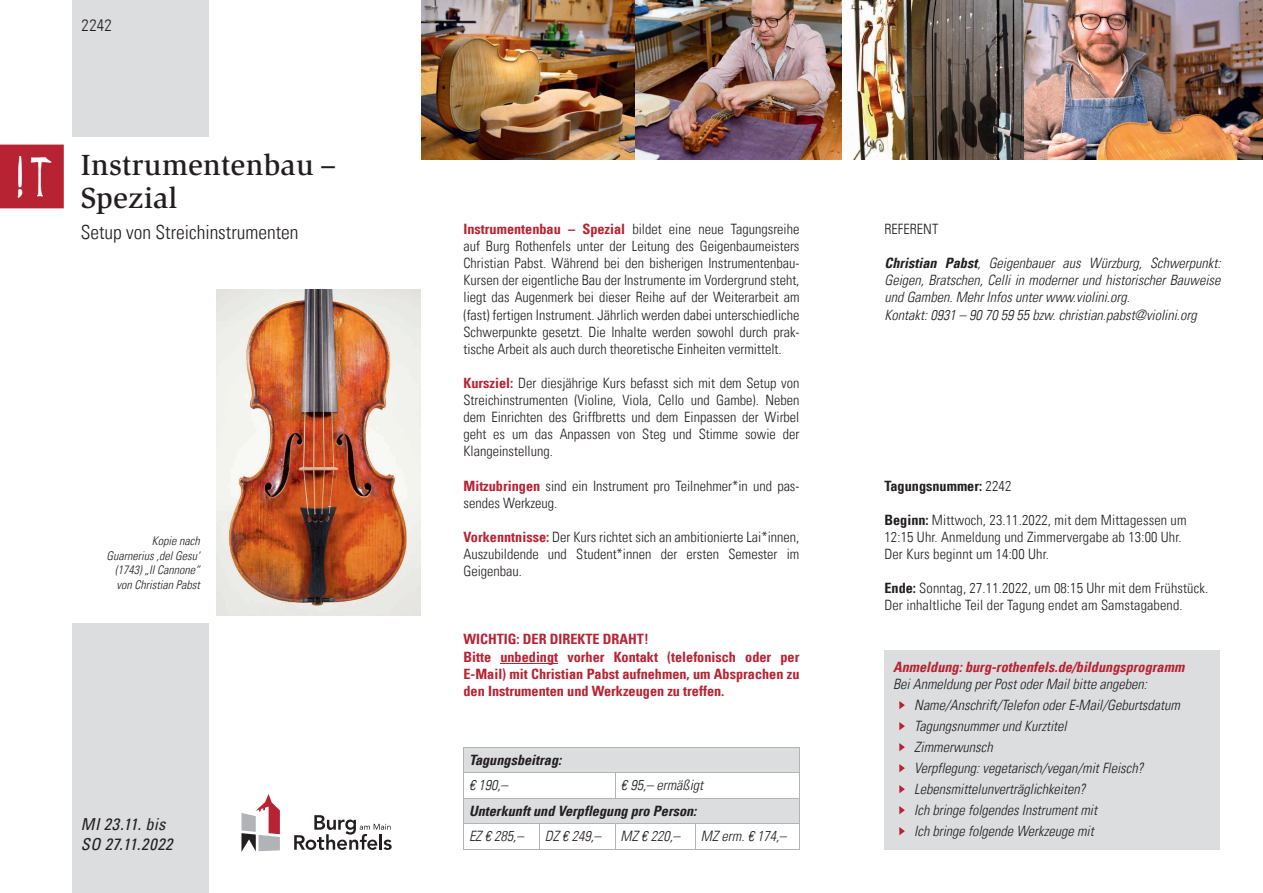
<style>
.page{position:relative;width:1263px;height:893px;background:#fff}
.page>*{position:absolute;margin:0;border:0;box-sizing:border-box;transform-origin:0 0}
.t1{font:500 30px/33px "Slimbach";letter-spacing:.01em;color:#231f20}
.t2{font:300 condensed 19.5px "Univers LT";color:#231f20}
.t3{font:italic condensed 16.5px/19.5px "Univers LT";letter-spacing:.025em;color:#231f20}
.t4{font:300 condensed 16.5px "Univers LT";color:#231f20}
.t5{font:300 condensed 14.25px/17.1px "Univers LT";color:#231f20;text-align:justify}
.t6{font:italic 300 condensed 14.25px/21px "Univers LT";color:#231f20}
.t7{font:700 condensed 14.25px/17.1px "Univers LT";color:#b72332}
.t8{font:italic 700 condensed 14.25px "Univers LT";color:#231f20}
.t9{font:italic 700 condensed 14.25px "Univers LT";color:#b72332}
.t10{font:700 condensed 14.25px "Univers LT";color:#231f20}
.t11{font:italic 300 condensed 12px/14.4px "Univers LT";color:#231f20;text-align:right}
.s1{font-weight:700;color:#b72332}
.s2{font-weight:700}
.s3{font-weight:300}
</style>
<div class="page">
<hr style="left:500px;top:663px;width:58px;height:1px;background:#b72332">
<div style="left:72px;top:0;width:136px;height:136px;background:#dcdddf"></div>
<div style="left:72px;top:624px;width:136px;height:269px;background:#dcdddf"></div>
<img style="left:217px;top:289px;width:204px;height:326px">
<svg style="left:0;top:145px;width:64px;height:63px;background:#bc3442"></svg>
<div style="left:884px;top:650px;width:336px;height:200px;background:#dcdddf"></div>
<svg style="left:899px;top:701px;width:6px;height:8px"></svg>
<svg style="left:899px;top:722px;width:6px;height:8px"></svg>
<svg style="left:899px;top:743px;width:6px;height:8px"></svg>
<svg style="left:899px;top:764px;width:6px;height:8px"></svg>
<svg style="left:899px;top:785px;width:6px;height:8px"></svg>
<svg style="left:899px;top:806px;width:6px;height:8px"></svg>
<svg style="left:899px;top:827px;width:6px;height:8px"></svg>
<svg style="left:294px;top:815px;width:98px;height:35px"></svg>
<svg style="left:241px;top:794px;width:39px;height:58px"></svg>
<img style="left:421px;top:0;width:842px;height:159px">
<hr style="left:463px;top:849px;width:77px;height:1px;background:#b2b3b7">
<hr style="left:540px;top:849px;width:75px;height:1px;background:#b2b3b7">
<hr style="left:615px;top:849px;width:81px;height:1px;background:#b2b3b7">
<hr style="left:696px;top:849px;width:103px;height:1px;background:#b2b3b7">
<hr style="left:463px;top:747px;width:153px;height:1px;background:#b2b3b7">
<hr style="left:616px;top:747px;width:183px;height:1px;background:#b2b3b7">
<svg style="left:463px;top:748px;width:337px;height:101px"></svg>
<hr style="left:463px;top:798px;width:153px;height:1px;background:#b2b3b7">
<hr style="left:616px;top:798px;width:183px;height:1px;background:#b2b3b7">
<p class="t4" style="left:82px;top:16px;width:32px">2242</p>
<h1 class="t1" style="left:81px;top:149px;width:257px">Instrumentenbau –<br>Spezial</h1>
<h2 class="t2" style="left:81px;top:221px;width:219px">Setup von Streichinstrumenten</h2>
<p class="t11" style="left:107px;top:534px;width:95px">Kopie nach<br>Guarnerius ‚del Gesu‘ (1743) „Il Cannone“ von Christian Pabst</p>
<p class="t3" style="left:81px;top:814px;width:93px">MI 23.11. bis<br>SO 27.11.2022</p>
<p class="t5" style="left:463px;top:220px;width:337px"><span class="s1">Instrumentenbau – Spezial</span> bildet eine neue Tagungsreihe auf Burg Rothenfels unter der Leitung des Geigenbaumeisters Christian Pabst. Während bei den bisherigen Instrumentenbau-Kursen der eigentliche Bau der Instrumente im Vordergrund steht, liegt das Augenmerk bei dieser Reihe auf der Weiterarbeit am (fast) fertigen Instrument. Jährlich werden dabei unterschiedliche Schwerpunkte gesetzt. Die Inhalte werden sowohl durch prak&shy;tische Arbeit als auch durch theoretische Einheiten vermittelt.</p>
<p class="t5" style="left:463px;top:374px;width:337px"><span class="s1">Kursziel:</span> Der diesjährige Kurs befasst sich mit dem Setup von Streichinstrumenten (Violine, Viola, Cello und Gambe). Neben dem Einrichten des Griffbretts und dem Einpassen der Wirbel geht es um das Anpassen von Steg und Stimme sowie der Klangeinstellung.</p>
<p class="t5" style="left:463px;top:477px;width:337px"><span class="s1">Mitzubringen</span> sind ein Instrument pro Teilnehmer*in und pas&shy;sendes Werkzeug.</p>
<p class="t5" style="left:463px;top:528px;width:337px"><span class="s1">Vorkenntnisse:</span> Der Kurs richtet sich an ambitionierte Lai*innen, Auszubildende und Student*innen der ersten Semester im Geigenbau.</p>
<p class="t7" style="left:463px;top:631px;width:337px">WICHTIG: DER DIREKTE DRAHT!<br>Bitte unbedingt vorher Kontakt (telefonisch oder per E-Mail) mit Christian Pabst aufnehmen, um Absprachen zu den Instrumenten und Werkzeugen zu treffen.</p>
<p class="t8" style="left:469px;top:751px;width:94px">Tagungsbeitrag:</p>
<p class="t6" style="left:469px;top:775px;width:40px">€ 190,–</p>
<p class="t6" style="left:621px;top:775px;width:84px">€ 95,– ermäßigt</p>
<p class="t8" style="left:469px;top:802px;width:229px">Unterkunft und Verpflegung pro Person:</p>
<p class="t6" style="left:469px;top:826px;width:56px">EZ € 285,–</p>
<p class="t6" style="left:545px;top:826px;width:58px">DZ € 249,–</p>
<p class="t6" style="left:621px;top:826px;width:61px">MZ € 220,–</p>
<p class="t6" style="left:701px;top:826px;width:87px">MZ erm. € 174,–</p>
<p class="t5" style="left:884px;top:220px;width:55px">REFERENT</p>
<p class="t6" style="left:884px;top:255px;width:337px;line-height:17.1px"><span class="s2">Christian Pabst</span>, Geigenbauer aus Würzburg, Schwerpunkt:<br>Geigen, Bratschen, Celli in moderner und historischer Bauweise und Gamben. Mehr Infos unter www.violini.org.<br>Kontakt: 0931 – 90 70 59 55 bzw. christian.pabst@violini.org</p>
<p class="t10" style="left:884px;top:477px;width:128px">Tagungsnummer: <span class="s3">2242</span></p>
<p class="t5" style="left:884px;top:511px;width:304px;text-align:left"><span class="s2">Beginn:</span> Mittwoch, 23.11.2022, mit dem Mittagessen um<br>12:15 Uhr. Anmeldung und Zimmervergabe ab 13:00 Uhr.<br>Der Kurs beginnt um 14:00 Uhr.</p>
<p class="t5" style="left:884px;top:580px;width:325px"><span class="s2">Ende:</span> Sonntag, 27.11.2022, um 08:15 Uhr mit dem Frühstück.<br>Der inhaltliche Teil der Tagung endet am Samstagabend.</p>
<p class="t9" style="left:893px;top:658px;width:293px">Anmeldung: burg-rothenfels.de/bildungsprogramm</p>
<p class="t6" style="left:914px;top:674px;width:267px;text-indent:-21px">Bei Anmeldung per Post oder Mail bitte angeben:<br>Name/Anschrift/Telefon oder E-Mail/Geburtsdatum Tagungsnummer und Kurztitel<br>Zimmerwunsch<br>Verpflegung: vegetarisch/vegan/mit Fleisch?<br>Lebensmittelunverträglichkeiten?<br>Ich bringe folgendes Instrument mit<br>Ich bringe folgende Werkzeuge mit</p>
</div>
